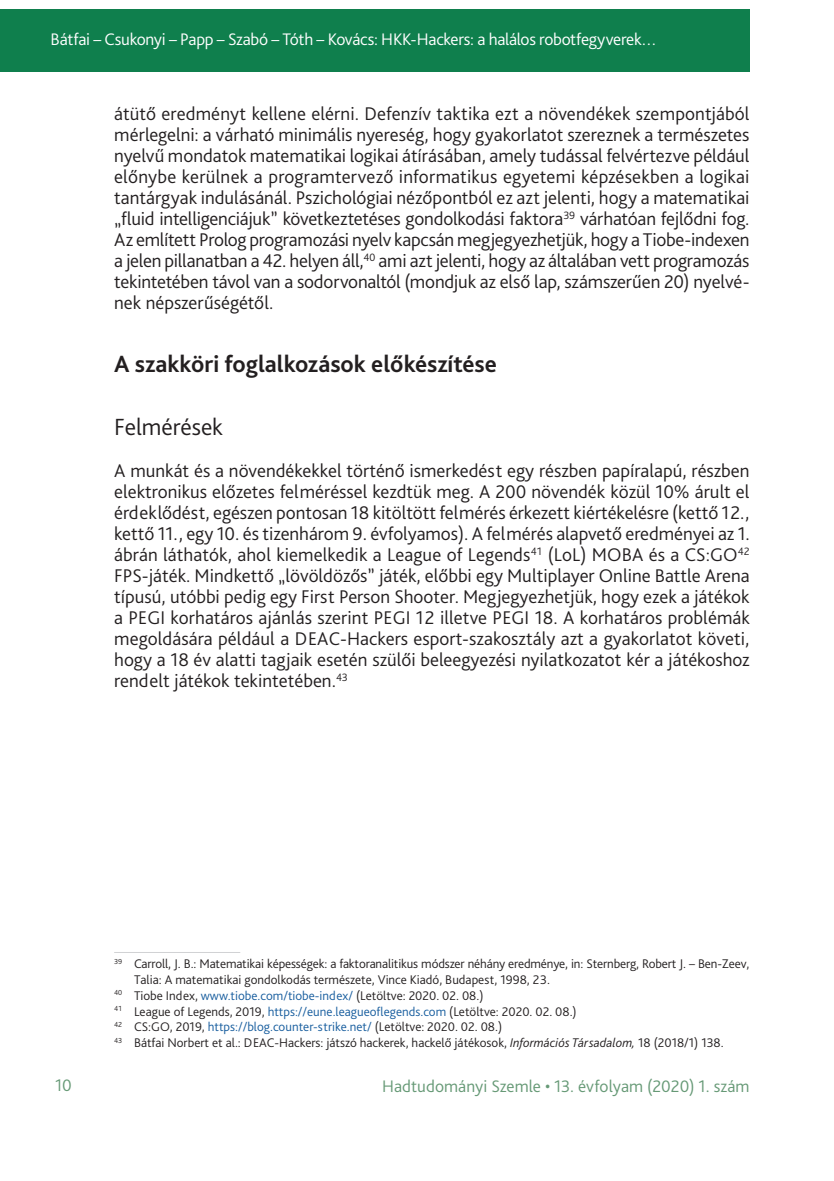
<style>
.page{position:relative;width:834px;height:1181px;background:#fff}
.page>*{position:absolute;margin:0;border:0;box-sizing:border-box;transform-origin:0 0}
._1_1__Head{font:700 24.5px "Bliss Pro";color:#231f20}
._1_1_1__Head{font:300 24.5px "Bliss Pro";color:#231f20}
._2__Body_copy_1st_pa{font:300 19.25px/21px "Bliss Pro";letter-spacing:.005em;color:#231f20;text-align:justify}
._1__Body_copy{font:300 19.25px/21px "Bliss Pro";letter-spacing:-.01em;color:#231f20;text-align:justify}
.t1{font:300 17.5px "Bliss Pro";letter-spacing:-.015em;color:#fff}
.t2{font:300 17.5px "Bliss Pro";letter-spacing:.005em;color:#669976}
.Lábjegyzet{font:300 13.12px/15.8px "Bliss Pro";color:#231f20}
.s1{color:#175d9e}
.s2{font-style:italic}
</style>
<div class="page">
<div style="left:0;top:9px;width:749px;height:63px;background:#0f7f4d"></div>
<hr style="left:114px;top:952px;width:126px;height:1px;background:#d1d2d4">
<p class="t1" style="left:51px;top:28px;width:607px">Bátfai – Csukonyi – Papp – Szabó – Tóth – Kovács: HKK-Hackers: a halálos robotfegyverek…</p>
<p class="_1__Body_copy" style="left:114px;top:103px;width:636px">átütő eredményt kellene elérni. Defenzív taktika ezt a növendékek szempontjából mérlegelni: a várható minimális nyereség, hogy gyakorlatot szereznek a természetes nyelvű mondatok matematikai logikai átírásában, amely tudással felvértezve például előnybe kerülnek a programtervező informatikus egyetemi képzésekben a logikai tantárgyak indulásánál. Pszichológiai nézőpontból ez azt jelenti, hogy a matematikai „fluid intelligenciájuk” következtetéses gondolkodási faktora<sup>39</sup> várhatóan fejlődni fog.<br>Az említett Prolog programozási nyelv kapcsán megjegyezhetjük, hogy a Tiobe-indexen a jelen pillanatban a 42. helyen áll,<sup>40</sup> ami azt jelenti, hogy az általában vett programozás tekintetében távol van a sodorvonaltól (mondjuk az első lap, számszerűen 20) nyelvé&shy;nek népszerűségétől.</p>
<p class="_1_1__Head" style="left:114px;top:349px;width:384px">A szakköri foglalkozások előkészítése</p>
<p class="_1_1_1__Head" style="left:114px;top:412px;width:110px">Felmérések</p>
<p class="_2__Body_copy_1st_pa" style="left:114px;top:460px;width:637px">A munkát és a növendékekkel történő ismerkedést egy részben papíralapú, részben elektronikus előzetes felméréssel kezdtük meg. A 200 növendék közül 10% árult el érdeklődést, egészen pontosan 18 kitöltött felmérés érkezett kiértékelésre (kettő 12., kettő 11., egy 10. és tizenhárom 9. évfolyamos). A felmérés alapvető eredményei az 1. ábrán láthatók, ahol kiemelkedik a League of Legends<sup>41</sup> (LoL) MOBA és a CS:GO<sup>42<br></sup>FPS-játék. Mindkettő „lövöldözős” játék, előbbi egy Multiplayer Online Battle Arena típusú, utóbbi pedig egy First Person Shooter. Megjegyezhetjük, hogy ezek a játékok a PEGI korhatáros ajánlás szerint PEGI 12 illetve PEGI 18. A korhatáros problémák megoldására például a DEAC-Hackers esport-szakosztály azt a gyakorlatot követi, hogy a 18 év alatti tagjaik esetén szülői beleegyezési nyilatkozatot kér a játékoshoz rendelt játékok tekintetében.<sup>43</sup></p>
<p class="Lábjegyzet" style="left:134px;top:955px;width:617px;text-indent:-20px"><sup>39</sup> Carroll, J. B.: Matematikai képességek: a faktoranalitikus módszer néhány eredménye, in: Sternberg, Robert J. – Ben-Zeev,<br>Talia: A matematikai gondolkodás természete, Vince Kiadó, Budapest, 1998, 23.</p>
<p class="Lábjegyzet" style="left:114px;top:987px;width:371px"><sup>40</sup> Tiobe Index, <span class="s1">www.tiobe.com/tiobe-index/</span> (Letöltve: 2020. 02. 08.)</p>
<p class="Lábjegyzet" style="left:114px;top:1003px;width:464px"><sup>41</sup> League of Legends, 2019, <span class="s1">https://eune.leagueoflegends.com</span> (Letöltve: 2020. 02. 08.)</p>
<p class="Lábjegyzet" style="left:114px;top:1018px;width:389px"><sup>42</sup> CS:GO, 2019, <span class="s1">https://blog.counter-strike.net/</span> (Letöltve: 2020. 02. 08.)</p>
<p class="Lábjegyzet" style="left:114px;top:1034px;width:611px"><sup>43</sup> Bátfai Norbert et al.: DEAC-Hackers: játszó hackerek, hackelő játékosok, <span class="s2">Információs Társadalom,</span> 18 (2018/1) 138.</p>
<p class="t2" style="left:55px;top:1074px;width:18px">10</p>
<p class="t2" style="left:382px;top:1075px;width:369px">Hadtudományi Szemle • 13. évfolyam (2020) 1. szám</p>
</div>
